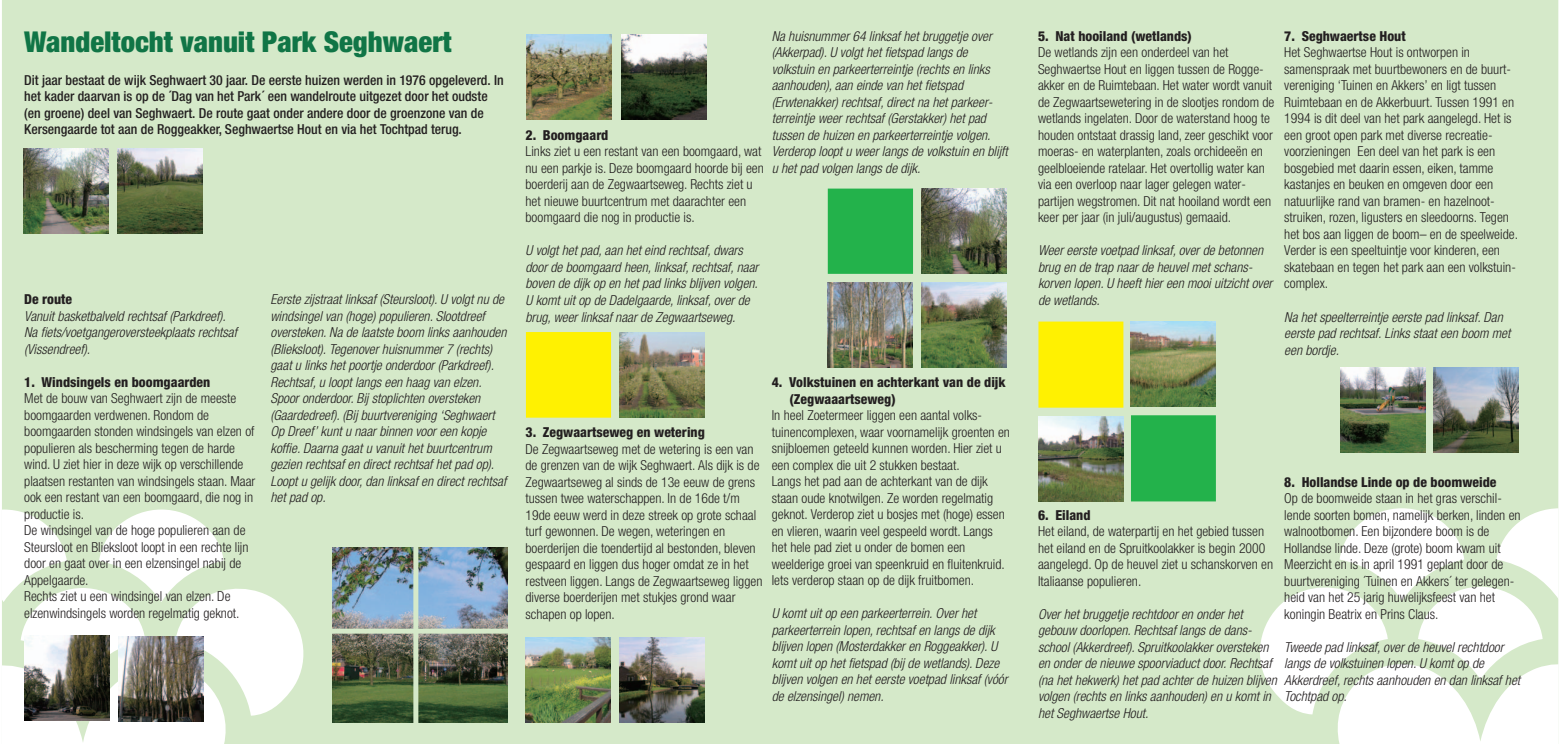
<style>
.page{position:relative;width:1562px;height:745px;background:#fff}
.page>*{position:absolute;margin:0;border:0;box-sizing:border-box;transform-origin:0 0}
.t1{font:900 condensed 28.75px "Helvetica Neue";color:#107546}
.t2{font:300 condensed 13.75px/16.5px "Helvetica Neue";color:#231f20}
.t3{font:italic 300 condensed 13.75px/16.5px "Helvetica Neue";color:#231f20}
.t4{font:500 condensed 13.75px/16.5px "Helvetica Neue";color:#231f20}
.t5{font:800 condensed 13.75px/16.5px "Helvetica Neue";color:#231f20}
</style>
<div class="page">
<div style="left:2px;top:0;width:1557px;height:744px;background:#d5e9c9"></div>
<svg style="left:2px;top:509px;width:302px;height:235px"></svg>
<svg style="left:1260px;top:508px;width:299px;height:236px"></svg>
<div style="left:526px;top:332px;width:85px;height:86px;background:#fff101"></div>
<div style="left:828px;top:189px;width:85px;height:85px;background:#23b24b"></div>
<div style="left:1038px;top:321px;width:85px;height:87px;background:#fff101"></div>
<div style="left:1131px;top:415px;width:85px;height:86px;background:#23b24b"></div>
<img style="left:526px;top:637px;width:85px;height:85px">
<img style="left:620px;top:637px;width:85px;height:85px">
<img style="left:620px;top:332px;width:85px;height:85px">
<img style="left:527px;top:34px;width:85px;height:85px">
<img style="left:621px;top:35px;width:85px;height:85px">
<img style="left:25px;top:636px;width:85px;height:85px">
<img style="left:118px;top:636px;width:86px;height:85px">
<img style="left:1434px;top:367px;width:85px;height:85px">
<img style="left:117px;top:149px;width:85px;height:85px">
<img style="left:1038px;top:416px;width:86px;height:85px">
<img style="left:1131px;top:322px;width:85px;height:85px">
<img style="left:828px;top:282px;width:85px;height:85px">
<img style="left:922px;top:282px;width:85px;height:85px">
<img style="left:922px;top:189px;width:85px;height:85px">
<img style="left:24px;top:148px;width:85px;height:85px">
<img style="left:332px;top:547px;width:176px;height:176px">
<img style="left:1340px;top:367px;width:85px;height:85px">
<h1 class="t1" style="left:24px;top:24px;width:429px">Wandeltocht vanuit Park Seghwaert</h1>
<p class="t4" style="left:24px;top:71px;width:481px">Dit jaar bestaat de wijk Seghwaert 30 jaar. De eerste huizen werden in 1976 opgeleverd. In het kader daarvan is op de ´Dag van het Park´ een wandelroute uitgezet door het oudste (en groene) deel van Seghwaert. De route gaat onder andere door de groenzone van de Kersengaarde tot aan de Roggeakker, Seghwaertse Hout en via het Tochtpad terug.</p>
<p class="t5" style="left:24px;top:291px;width:49px">De route</p>
<p class="t3" style="left:24px;top:307px;width:214px">Vanuit basketbalveld rechtsaf (Parkdreef).<br>Na fiets/voetgangeroversteekplaats rechtsaf (Vissendreef).</p>
<p class="t5" style="left:24px;top:373px;width:188px">1. Windsingels en boomgaarden</p>
<p class="t2" style="left:24px;top:390px;width:233px">Met de bouw van Seghwaert zijn de meeste boomgaarden verdwenen. Rondom de boomgaarden stonden windsingels van elzen of populieren als bescherming tegen de harde wind. U ziet hier in deze wijk op verschillende plaatsen restanten van windsingels staan. Maar ook een restant van een boomgaard, die nog in productie is.<br>De windsingel van de hoge populieren aan de Steursloot en Blieksloot loopt in een rechte lijn door en gaat over in een elzensingel nabij de Appelgaarde.<br>Rechts ziet u een windsingel van elzen. De elzenwindsingels worden regelmatig geknot.</p>
<p class="t3" style="left:270px;top:291px;width:237px">Eerste zijstraat linksaf (Steursloot). U volgt nu de windsingel van (hoge) populieren. Slootdreef oversteken. Na de laatste boom links aanhouden (Blieksloot). Tegenover huisnummer 7 (rechts) gaat u links het poortje onderdoor (Parkdreef).<br>Rechtsaf, u loopt langs een haag van elzen.<br>Spoor onderdoor. Bij stoplichten oversteken (Gaardedreef). (Bij buurtvereniging ‘Seghwaert Op Dreef’ kunt u naar binnen voor een kopje koffie. Daarna gaat u vanuit het buurtcentrum gezien rechtsaf en direct rechtsaf het pad op).<br>Loopt u gelijk door, dan linksaf en direct rechtsaf het pad op.</p>
<p class="t5" style="left:525px;top:127px;width:84px">2. Boomgaard</p>
<p class="t2" style="left:525px;top:143px;width:240px">Links ziet u een restant van een boomgaard, wat nu een parkje is. Deze boomgaard hoorde bij een boerderij aan de Zegwaartseweg. Rechts ziet u het nieuwe buurtcentrum met daarachter een boomgaard die nog in productie is.</p>
<p class="t3" style="left:525px;top:242px;width:234px">U volgt het pad, aan het eind rechtsaf, dwars door de boomgaard heen, linksaf, rechtsaf, naar boven de dijk op en het pad links blijven volgen.<br>U komt uit op de Dadelgaarde, linksaf, over de brug, weer linksaf naar de Zegwaartseweg.</p>
<p class="t3" style="left:772px;top:27px;width:238px">Na huisnummer 64 linksaf het bruggetje over (Akkerpad). U volgt het fietspad langs de volkstuin en parkeerterreintje (rechts en links aanhouden), aan einde van het fietspad (Erwtenakker) rechtsaf, direct na het parkeer&shy;terreintje weer rechtsaf (Gerstakker) het pad tussen de huizen en parkeerterreintje volgen.<br>Verderop loopt u weer langs de volkstuin en blijft u het pad volgen langs de dijk.</p>
<p class="t5" style="left:525px;top:424px;width:181px">3. Zegwaartseweg en wetering</p>
<p class="t2" style="left:525px;top:440px;width:238px">De Zegwaartseweg met de wetering is een van de grenzen van de wijk Seghwaert. Als dijk is de Zegwaartseweg al sinds de 13e eeuw de grens tussen twee waterschappen. In de 16de t/m 19de eeuw werd in deze streek op grote schaal turf gewonnen. De wegen, weteringen en boerderijen die toendertijd al bestonden, bleven gespaard en liggen dus hoger omdat ze in het restveen liggen. Langs de Zegwaartseweg liggen diverse boerderijen met stukjes grond waar schapen op lopen.</p>
<p class="t5" style="left:790px;top:374px;width:217px;text-indent:-18px">4. Volkstuinen en achterkant van de dijk (Zegwaaartseweg)</p>
<p class="t2" style="left:772px;top:407px;width:240px">In heel Zoetermeer liggen een aantal volks&shy;tuinencomplexen, waar voornamelijk groenten en snijbloemen geteeld kunnen worden. Hier ziet u een complex die uit 2 stukken bestaat.<br>Langs het pad aan de achterkant van de dijk staan oude knotwilgen. Ze worden regelmatig geknot. Verderop ziet u bosjes met (hoge) essen en vlieren, waarin veel gespeeld wordt. Langs het hele pad ziet u onder de bomen een weelderige groei van speenkruid en fluitenkruid.<br>Iets verderop staan op de dijk fruitbomen.</p>
<p class="t3" style="left:772px;top:605px;width:237px">U komt uit op een parkeerterrein. Over het parkeerterrein lopen, rechtsaf en langs de dijk blijven lopen (Mosterdakker en Roggeakker). U komt uit op het fietspad (bij de wetlands). Deze blijven volgen en het eerste voetpad linksaf (vóór de elzensingel) nemen.</p>
<p class="t5" style="left:1038px;top:27px;width:155px">5. Nat hooiland (wetlands)</p>
<p class="t2" style="left:1038px;top:44px;width:238px">De wetlands zijn een onderdeel van het Seghwaertse Hout en liggen tussen de Rogge&shy;akker en de Ruimtebaan. Het water wordt vanuit de Zegwaartsewetering in de slootjes rondom de wetlands ingelaten. Door de waterstand hoog te houden ontstaat drassig land, zeer geschikt voor moeras- en waterplanten, zoals orchideeën en geelbloeiende ratelaar. Het overtollig water kan via een overloop naar lager gelegen water&shy;partijen wegstromen. Dit nat hooiland wordt een keer per jaar (in juli/augustus) gemaaid.</p>
<p class="t3" style="left:1038px;top:242px;width:236px">Weer eerste voetpad linksaf, over de betonnen brug en de trap naar de heuvel met schans&shy;korven lopen. U heeft hier een mooi uitzicht over de wetlands.</p>
<p class="t5" style="left:1284px;top:28px;width:123px">7. Seghwaertse Hout</p>
<p class="t2" style="left:1284px;top:44px;width:235px">Het Seghwaertse Hout is ontworpen in samenspraak met buurtbewoners en de buurt&shy;vereniging ‘Tuinen en Akkers’ en ligt tussen Ruimtebaan en de Akkerbuurt. Tussen 1991 en 1994 is dit deel van het park aangelegd. Het is een groot open park met diverse recreatie&shy;voorzieningen Een deel van het park is een bosgebied met daarin essen, eiken, tamme kastanjes en beuken en omgeven door een natuurlijke rand van bramen- en hazelnoot&shy;struiken, rozen, ligusters en sleedoorns. Tegen het bos aan liggen de boom– en de speelweide.<br>Verder is een speeltuintje voor kinderen, een skatebaan en tegen het park aan een volkstuin&shy;complex.</p>
<p class="t3" style="left:1284px;top:308px;width:228px">Na het speelterreintje eerste pad linksaf. Dan eerste pad rechtsaf. Links staat een boom met een bordje.</p>
<p class="t5" style="left:1284px;top:473px;width:214px">8. Hollandse Linde op de boomweide</p>
<p class="t2" style="left:1284px;top:490px;width:238px">Op de boomweide staan in het gras verschil&shy;lende soorten bomen, namelijk berken, linden en walnootbomen. Een bijzondere boom is de Hollandse linde. Deze (grote) boom kwam uit Meerzicht en is in april 1991 geplant door de buurtvereniging ´Tuinen en Akkers´ ter gelegen&shy;heid van het 25 jarig huwelijksfeest van het koningin Beatrix en Prins Claus.</p>
<p class="t3" style="left:1284px;top:638px;width:237px">Tweede pad linksaf, over de heuvel rechtdoor langs de volkstuinen lopen. U komt op de Akkerdreef, rechts aanhouden en dan linksaf het Tochtpad op.</p>
<p class="t5" style="left:1038px;top:506px;width:54px">6. Eiland</p>
<p class="t2" style="left:1038px;top:523px;width:237px">Het eiland, de waterpartij en het gebied tussen het eiland en de Spruitkoolakker is begin 2000 aangelegd. Op de heuvel ziet u schanskorven en Italiaanse populieren.</p>
<p class="t3" style="left:1038px;top:605px;width:240px">Over het bruggetje rechtdoor en onder het gebouw doorlopen. Rechtsaf langs de dans&shy;school (Akkerdreef). Spruitkoolakker oversteken en onder de nieuwe spoorviaduct door. Rechtsaf (na het hekwerk) het pad achter de huizen blijven volgen (rechts en links aanhouden) en u komt in het Seghwaertse Hout.</p>
</div>
